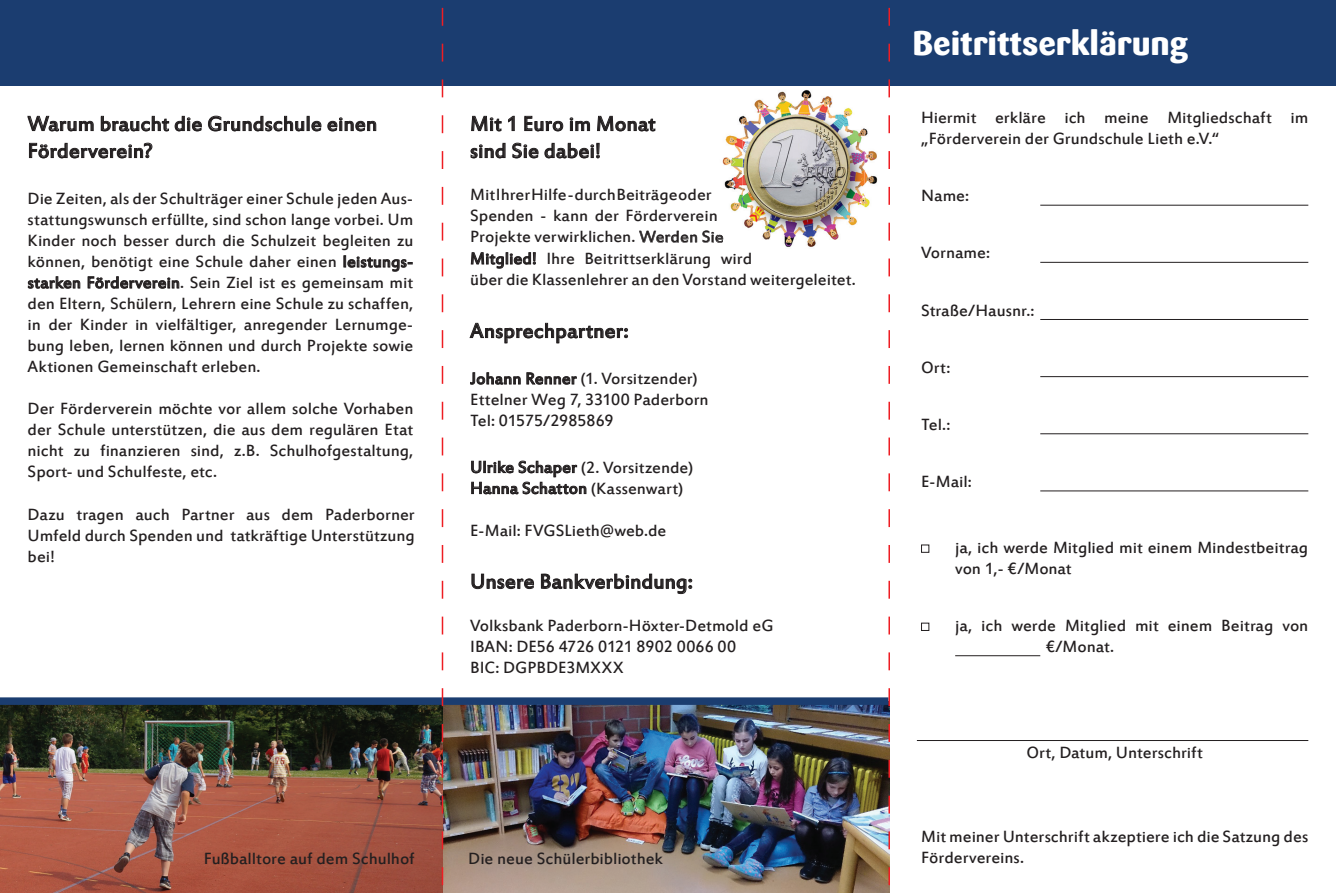
<style>
.page{position:relative;width:1336px;height:893px;background:#fff}
.page>*{position:absolute;margin:0;border:0;box-sizing:border-box;transform-origin:0 0}
.t1{font:800 33.75px "Sari";letter-spacing:-.005em;color:#fff}
.t2{font:22.5px/27px "Estrangelo Edessa";color:#231f20}
.t3{font:18px/21px "Estrangelo Edessa";color:#231f20}
</style>
<div class="page">
<img style="left:0;top:705px;width:888px;height:188px">
<div style="left:0;top:0;width:1335px;height:85px;background:#1b3d70"></div>
<svg style="left:27px;top:116px;width:67px;height:15px"></svg>
<svg style="left:101px;top:116px;width:68px;height:15px"></svg>
<svg style="left:175px;top:116px;width:27px;height:15px"></svg>
<svg style="left:208px;top:116px;width:113px;height:15px"></svg>
<svg style="left:327px;top:117px;width:49px;height:14px"></svg>
<svg style="left:29px;top:143px;width:123px;height:15px"></svg>
<svg style="left:344px;top:255px;width:68px;height:17px"></svg>
<svg style="left:28px;top:276px;width:52px;height:13px"></svg>
<svg style="left:88px;top:276px;width:91px;height:13px"></svg>
<svg style="left:471px;top:115px;width:30px;height:16px"></svg>
<svg style="left:508px;top:116px;width:6px;height:15px"></svg>
<svg style="left:524px;top:116px;width:39px;height:15px"></svg>
<svg style="left:569px;top:117px;width:21px;height:14px"></svg>
<svg style="left:597px;top:115px;width:58px;height:16px"></svg>
<svg style="left:470px;top:143px;width:35px;height:15px"></svg>
<svg style="left:512px;top:143px;width:26px;height:15px"></svg>
<svg style="left:544px;top:143px;width:55px;height:15px"></svg>
<svg style="left:471px;top:252px;width:65px;height:17px"></svg>
<svg style="left:469px;top:323px;width:159px;height:20px"></svg>
<svg style="left:470px;top:372px;width:50px;height:13px"></svg>
<svg style="left:526px;top:372px;width:50px;height:13px"></svg>
<svg style="left:471px;top:461px;width:115px;height:33px"></svg>
<svg style="left:471px;top:574px;width:63px;height:15px"></svg>
<svg style="left:541px;top:574px;width:151px;height:20px"></svg>
<img style="left:739px;top:90px;width:126px;height:39px">
<img style="left:722px;top:135px;width:20px;height:105px">
<img style="left:864px;top:129px;width:14px;height:79px">
<img style="left:762px;top:235px;width:77px;height:12px">
<svg style="left:639px;top:231px;width:84px;height:12px"></svg>
<div style="left:0;top:697px;width:888px;height:8px;background:#1b3d70"></div>
<img style="left:742px;top:113px;width:122px;height:122px">
<img style="left:744px;top:115px;width:105px;height:105px">
<div style="left:921px;top:545px;width:8px;height:8px;border:1px solid #231f20"></div>
<div style="left:921px;top:623px;width:8px;height:8px;border:1px solid #231f20"></div>
<hr style="left:1040px;top:205px;width:267px;height:1px;background:#231f20">
<hr style="left:1040px;top:262px;width:267px;height:1px;background:#231f20">
<hr style="left:1040px;top:319px;width:267px;height:1px;background:#231f20">
<hr style="left:1040px;top:376px;width:267px;height:1px;background:#231f20">
<hr style="left:1040px;top:433px;width:267px;height:1px;background:#231f20">
<hr style="left:1040px;top:491px;width:267px;height:1px;background:#231f20">
<hr style="left:955px;top:655px;width:85px;height:1px;background:#231f20">
<hr style="left:916px;top:740px;width:391px;height:1px;background:#231f20">
<svg style="left:888px;top:7px;width:1px;height:886px"></svg>
<svg style="left:441px;top:7px;width:2px;height:886px"></svg>
<p class="t2" style="left:28px;top:112px;width:351px">Warum braucht die Grundschule einen<br>Förderverein?</p>
<p class="t3" style="left:28px;top:189px;width:387px;text-align:justify">Die Zeiten, als der Schulträger einer Schule jeden Aus&shy;stattungswunsch erfüllte, sind schon lange vorbei. Um Kinder noch besser durch die Schulzeit begleiten zu können, benötigt eine Schule daher einen leistungs&shy;starken Förderverein. Sein Ziel ist es gemeinsam mit den Eltern, Schülern, Lehrern eine Schule zu schaffen, in der Kinder in vielfältiger, anregender Lernumge&shy;bung leben, lernen können und durch Projekte sowie Aktionen Gemeinschaft erleben.</p>
<p class="t3" style="left:28px;top:399px;width:387px;text-align:justify">Der Förderverein möchte vor allem solche Vorhaben der Schule unterstützen, die aus dem regulären Etat nicht zu finanzieren sind, z.B. Schulhofgestaltung, Sport- und Schulfeste, etc.</p>
<p class="t3" style="left:28px;top:505px;width:388px;text-align:justify">Dazu tragen auch Partner aus dem Paderborner Umfeld durch Spenden und tatkräftige Unterstützung bei!</p>
<p class="t2" style="left:470px;top:112px;width:187px">Mit 1 Euro im Monat sind Sie dabei!</p>
<p class="t3" style="left:470px;top:185px;width:387px">Mit Ihrer Hilfe - durch Beiträge oder<br>Spenden - kann der Förderverein<br>Projekte verwirklichen. Werden Sie<br>Mitglied! Ihre Beitrittserklärung wird<br>über die Klassenlehrer an den Vorstand weitergeleitet.</p>
<p class="t2" style="left:470px;top:319px;width:160px">Ansprechpartner:</p>
<p class="t3" style="left:470px;top:369px;width:240px">Johann Renner (1. Vorsitzender)<br>Ettelner Weg 7, 33100 Paderborn<br>Tel: 01575/2985869</p>
<p class="t3" style="left:470px;top:458px;width:225px">Ulrike Schaper (2. Vorsitzende)<br>Hanna Schatton (Kassenwart)</p>
<p class="t3" style="left:470px;top:521px;width:198px">E-Mail: FVGSLieth@web.de</p>
<p class="t2" style="left:470px;top:569px;width:224px">Unsere Bankverbindung:</p>
<p class="t3" style="left:470px;top:616px;width:305px">Volksbank Paderborn-Höxter-Detmold eG<br>IBAN: DE56 4726 0121 8902 0066 00<br>BIC: DGPBDE3MXXX</p>
<p class="t3" style="left:204px;top:849px;width:212px">Fußballtore auf dem Schulhof</p>
<p class="t3" style="left:468px;top:849px;width:196px">Die neue Schülerbibliothek</p>
<h1 class="t1" style="left:912px;top:23px;width:277px">Beitrittserklärung</h1>
<p class="t3" style="left:921px;top:108px;width:388px">Hiermit erkläre ich meine Mitgliedschaft im „Förderverein der Grundschule Lieth e.V.“</p>
<p class="t3" style="left:921px;top:186px;width:49px">Name:</p>
<p class="t3" style="left:921px;top:244px;width:70px">Vorname:</p>
<p class="t3" style="left:921px;top:301px;width:115px">Straße/Hausnr.:</p>
<p class="t3" style="left:921px;top:358px;width:31px">Ort:</p>
<p class="t3" style="left:921px;top:415px;width:31px">Tel.:</p>
<p class="t3" style="left:921px;top:472px;width:52px">E-Mail:</p>
<p class="t3" style="left:955px;top:538px;width:354px">ja, ich werde Mitglied mit einem Mindestbeitrag von 1,- €/Monat</p>
<p class="t3" style="left:1045px;top:616px;width:264px;text-indent:-90px">ja, ich werde Mitglied mit einem Beitrag von €/Monat.</p>
<p class="t3" style="left:1026px;top:743px;width:178px">Ort, Datum, Unterschrift</p>
<p class="t3" style="left:921px;top:827px;width:388px">Mit meiner Unterschrift akzeptiere ich die Satzung des<br>Fördervereins.</p>
</div>
